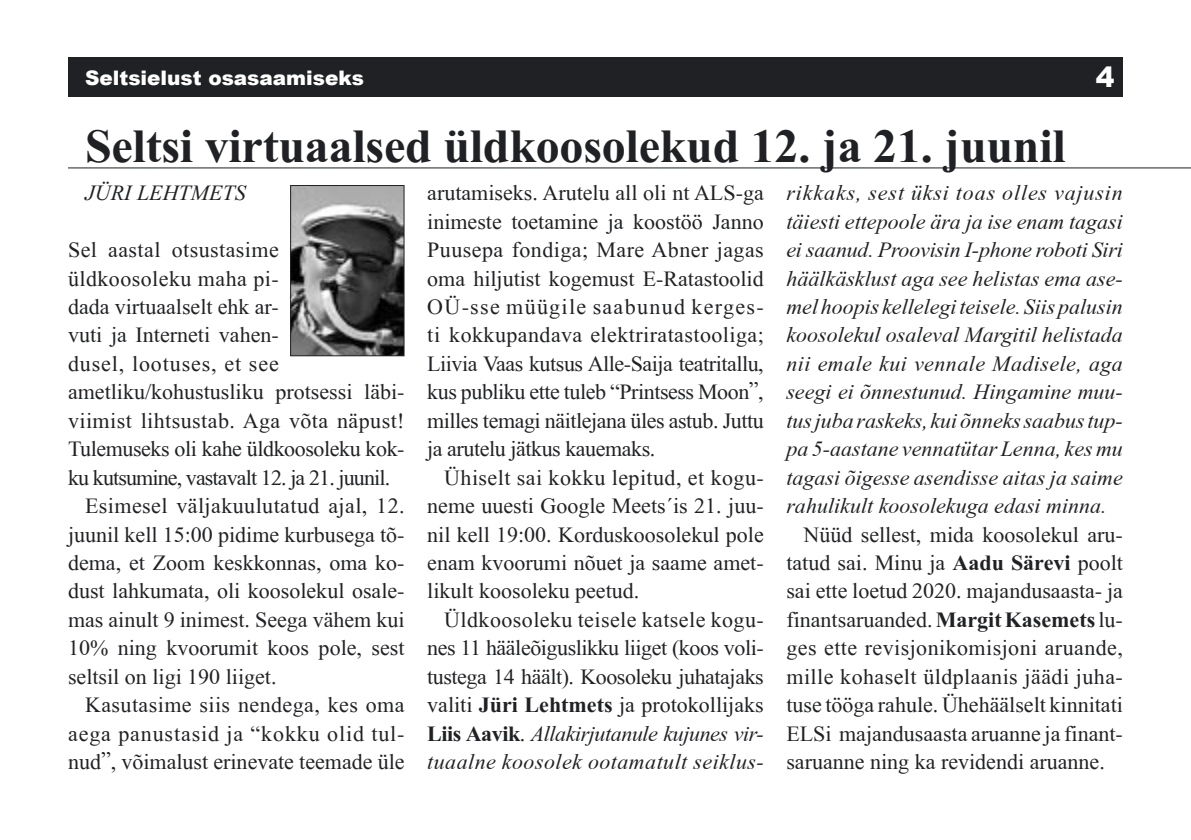
<style>
.page{position:relative;width:1191px;height:840px;background:#fff}
.page>*{position:absolute;margin:0;border:0;box-sizing:border-box;transform-origin:0 0}
.t1{font:700 48px "EE Times New Roman";letter-spacing:-.005em;color:#202124}
.t2{font:900 28px "Arial";color:#fff}
.t3{font:22px/28.4px "EE Times New Roman";color:#202124;text-align:justify}
.t4{font:italic 22px/28.4px "EE Times New Roman";color:#202124;text-align:justify}
.t5{font:22px "EE Times New Roman";letter-spacing:.02em;color:#202124}
.t6{font:22px "EE Times New Roman";letter-spacing:.04em;color:#202124}
.t7{font:22px "EE Times New Roman";letter-spacing:-.04em;color:#202124}
.t8{font:22px "EE Times New Roman";letter-spacing:-.02em;color:#202124}
.t9{font:900 20px "Arial";color:#fff}
.s1{font-weight:700}
.s2{font-style:italic}
</style>
<div class="page">
<div style="left:68px;top:57px;width:1055px;height:39px;background:#202124"></div>
<hr style="left:68px;top:167px;width:1123px;height:1px;background:#202124">
<img style="left:292px;top:187px;width:110px;height:167px">
<div style="left:290px;top:185px;width:114px;height:171px;border:1px solid #202124"></div>
<p class="t9" style="left:85px;top:63px;width:280px">Seltsielust osasaamiseks</p>
<h1 class="t1" style="left:85px;top:118px;width:982px">Seltsi virtuaalsed üldkoosolekud 12. ja 21. juunil</h1>
<p class="t2" style="left:1095px;top:56px;width:20px">4</p>
<p class="t4" style="left:85px;top:179px;width:162px">JÜRI LEHTMETS</p>
<p class="t5" style="left:68px;top:238px;width:212px">Sel aastal otsustasime</p>
<p class="t5" style="left:68px;top:266px;width:212px">üldkoosoleku maha pi-</p>
<p class="t3" style="left:68px;top:292px;width:212px">dada virtuaalselt ehk ar-</p>
<p class="t3" style="left:68px;top:321px;width:212px">vuti ja Interneti vahen-</p>
<p class="t6" style="left:68px;top:351px;width:212px">dusel, lootuses, et see</p>
<p class="t3" style="left:68px;top:377px;width:338px">ametliku/kohustusliku protsessi läbi-</p>
<p class="t5" style="left:68px;top:408px;width:338px">viimist lihtsustab. Aga võta näpust!</p>
<p class="t8" style="left:68px;top:436px;width:338px">Tulemuseks oli kahe üldkoosoleku kok-</p>
<p class="t7" style="left:68px;top:465px;width:324px">ku kutsumine, vastavalt 12. ja 21. juunil.</p>
<p class="t5" style="left:85px;top:493px;width:321px">Esimesel väljakuulutatud ajal, 12.</p>
<p class="t3" style="left:68px;top:519px;width:338px">juunil kell 15:00 pidime kurbusega tõ-</p>
<p class="t3" style="left:68px;top:548px;width:338px">dema, et Zoom keskkonnas, oma ko-</p>
<p class="t3" style="left:68px;top:576px;width:338px">dust lahkumata, oli koosolekul osale-</p>
<p class="t3" style="left:68px;top:605px;width:338px">mas ainult 9 inimest. Seega vähem kui</p>
<p class="t3" style="left:68px;top:633px;width:338px">10% ning kvoorumit koos pole, sest</p>
<p class="t3" style="left:68px;top:661px;width:210px">seltsil on ligi 190 liiget.</p>
<p class="t5" style="left:85px;top:692px;width:321px">Kasutasime siis nendega, kes oma</p>
<p class="t6" style="left:68px;top:720px;width:338px">aega panustasid ja “kokku olid tul-</p>
<p class="t3" style="left:68px;top:747px;width:338px">nud”, võimalust erinevate teemade üle</p>
<p class="t3" style="left:427px;top:179px;width:338px">arutamiseks. Arutelu all oli nt ALS-ga inimeste toetamine ja koostöö Janno Puusepa fondiga; Mare Abner jagas oma hiljutist kogemust E-Ratastoolid OÜ-sse müügile saabunud kerges&shy;ti kokkupandava elektriratastooliga; Liivia Vaas kutsus Alle-Saija teatritallu, kus publiku ette tuleb “Printsess Moon”, milles temagi näitlejana üles astub. Juttu ja arutelu jätkus kauemaks.</p>
<p class="t3" style="left:427px;top:463px;width:338px;text-indent:17px">Ühiselt sai kokku lepitud, et kogu&shy;neme uuesti Google Meets´is 21. juu&shy;nil kell 19:00. Korduskoosolekul pole enam kvoorumi nõuet ja saame amet&shy;likult koosoleku peetud.</p>
<p class="t3" style="left:427px;top:605px;width:338px;text-indent:17px">Üldkoosoleku teisele katsele kogu&shy;nes 11 hääleõiguslikku liiget (koos voli&shy;tustega 14 häält). Koosoleku juhatajaks valiti <span class="s1">Jüri Lehtmets</span> ja protokollijaks <span class="s1">Liis Aavik</span>. <span class="s2">Allakirjutanule kujunes vir&shy;tuaalne koosolek ootamatult seiklus-</span></p>
<p class="t4" style="left:786px;top:179px;width:338px">rikkaks, sest üksi toas olles vajusin täiesti ettepoole ära ja ise enam tagasi ei saanud. Proovisin I-phone roboti Siri häälkäsklust aga see helistas ema ase&shy;mel hoopis kellelegi teisele. Siis palusin koosolekul osaleval Margitil helistada nii emale kui vennale Madisele, aga seegi ei õnnestunud. Hingamine muu&shy;tus juba raskeks, kui õnneks saabus tup&shy;pa 5-aastane vennatütar Lenna, kes mu tagasi õigesse asendisse aitas ja saime rahulikult koosolekuga edasi minna.</p>
<p class="t3" style="left:786px;top:519px;width:338px;text-indent:17px">Nüüd sellest, mida koosolekul aru&shy;tatud sai. Minu ja <span class="s1">Aadu Särevi</span> poolt sai ette loetud 2020. majandusaasta- ja finantsaruanded. <span class="s1">Margit Kasemets</span> lu&shy;ges ette revisjonikomisjoni aruande, mille kohaselt üldplaanis jäädi juha&shy;tuse tööga rahule. Ühehäälselt kinnitati ELSi majandusaasta aruanne ja finant&shy;saruanne ning ka revidendi aruanne.</p>
</div>
